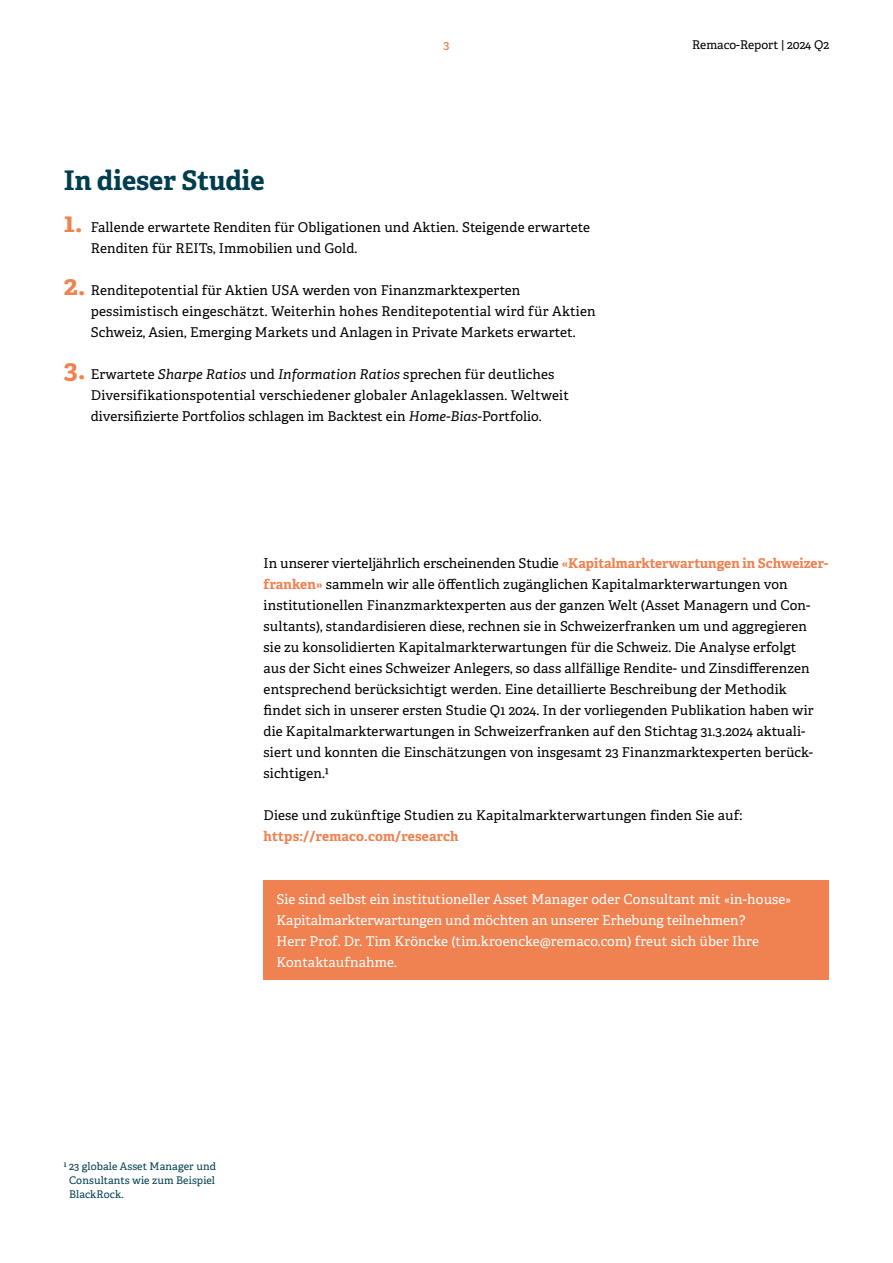
<style>
.page{position:relative;width:893px;height:1263px;background:#fff}
.page>*{position:absolute;margin:0;border:0;box-sizing:border-box;transform-origin:0 0}
.REMACO_-_Titel_Ebene_2_18pt{font:700 27px "Adelle";color:#003e4f}
.REMACO___Lauftext_9pt{font:13.5px/21px "Adelle";letter-spacing:.01em;color:#000}
.REMACO___Lauftext_9pt-2{font:13.5px/21px "Adelle";letter-spacing:.01em;color:#fff}
.t1{font:12px "Adelle";color:#000}
.t2{font:600 12px "Adelle";color:#f08150}
.REMACO_-_Legende_7Pt{font:10.5px/14px "Adelle";letter-spacing:.01em;color:#003e4f;text-align:justify}
.s1{font-weight:700;font-size:27px;color:#f08150}
.s2{font-style:italic}
.s3{font-weight:700;color:#f08150}
</style>
<div class="page">
<div style="left:264px;top:880px;width:565px;height:100px;background:#f08150"></div>
<p class="t2" style="left:443px;top:37px;width:8px">3</p>
<p class="t1" style="left:692px;top:38px;width:139px">Remaco-Report | 2024 Q2</p>
<p class="REMACO_-_Titel_Ebene_2_18pt" style="left:64px;top:163px;width:202px">In dieser Studie</p>
<p class="REMACO___Lauftext_9pt" style="left:91px;top:217px;width:501px;text-indent:-27px"><span class="s1">1.</span> Fallende erwartete Renditen für Obligationen und Aktien. Steigende erwartete<br>Renditen für REITs, Immobilien und Gold.</p>
<p class="REMACO___Lauftext_9pt" style="left:91px;top:280px;width:506px;text-indent:-27px"><span class="s1">2.</span> Renditepotential für Aktien USA werden von Finanzmarktexperten pessimistisch eingeschätzt. Weiterhin hohes Renditepotential wird für Aktien<br>Schweiz, Asien, Emerging Markets und Anlagen in Private Markets erwartet.</p>
<p class="REMACO___Lauftext_9pt" style="left:91px;top:364px;width:480px;text-indent:-27px"><span class="s1">3.</span> Erwartete <span class="s2">Sharpe Ratios</span> und <span class="s2">Information Ratios</span> sprechen für deutliches<br>Diversifikationspotential verschiedener globaler Anlageklassen. Weltweit diversifizierte Portfolios schlagen im Backtest ein <span class="s2">Home-Bias</span>-Portfolio.</p>
<p class="REMACO___Lauftext_9pt" style="left:264px;top:553px;width:566px">In unserer vierteljährlich erscheinenden Studie <span class="s3">«Kapitalmarkterwartungen in Schweizer&shy;franken»</span> sammeln wir alle öffentlich zugänglichen Kapitalmarkterwartungen von institutionellen Finanzmarktexperten aus der ganzen Welt (Asset Managern und Con&shy;sultants), standardisieren diese, rechnen sie in Schweizerfranken um und aggregieren<br>sie zu konsolidierten Kapitalmarkterwartungen für die Schweiz. Die Analyse erfolgt<br>aus der Sicht eines Schweizer Anlegers, so dass allfällige Rendite- und Zinsdifferenzen entsprechend berücksichtigt werden. Eine detaillierte Beschreibung der Methodik<br>findet sich in unserer ersten Studie Q1 2024. In der vorliegenden Publikation haben wir die Kapitalmarkterwartungen in Schweizerfranken auf den Stichtag 31.3.2024 aktuali&shy;siert und konnten die Einschätzungen von insgesamt 23 Finanzmarktexperten berück&shy;sichtigen.1</p>
<p class="REMACO___Lauftext_9pt" style="left:264px;top:805px;width:480px">Diese und zukünftige Studien zu Kapitalmarkterwartungen finden Sie auf: <span class="s3">https://remaco.com/research</span></p>
<p class="REMACO___Lauftext_9pt-2" style="left:276px;top:889px;width:517px">Sie sind selbst ein institutioneller Asset Manager oder Consultant mit «in-house» Kapitalmarkterwartungen und möchten an unserer Erhebung teilnehmen?<br>Herr Prof. Dr. Tim Kröncke (tim.kroencke@remaco.com) freut sich über Ihre Kontaktaufnahme.</p>
<p class="REMACO_-_Legende_7Pt" style="left:69px;top:1160px;width:148px;text-indent:-5px">1 23 globale Asset Manager und Consultants wie zum Beispiel BlackRock.</p>
</div>
